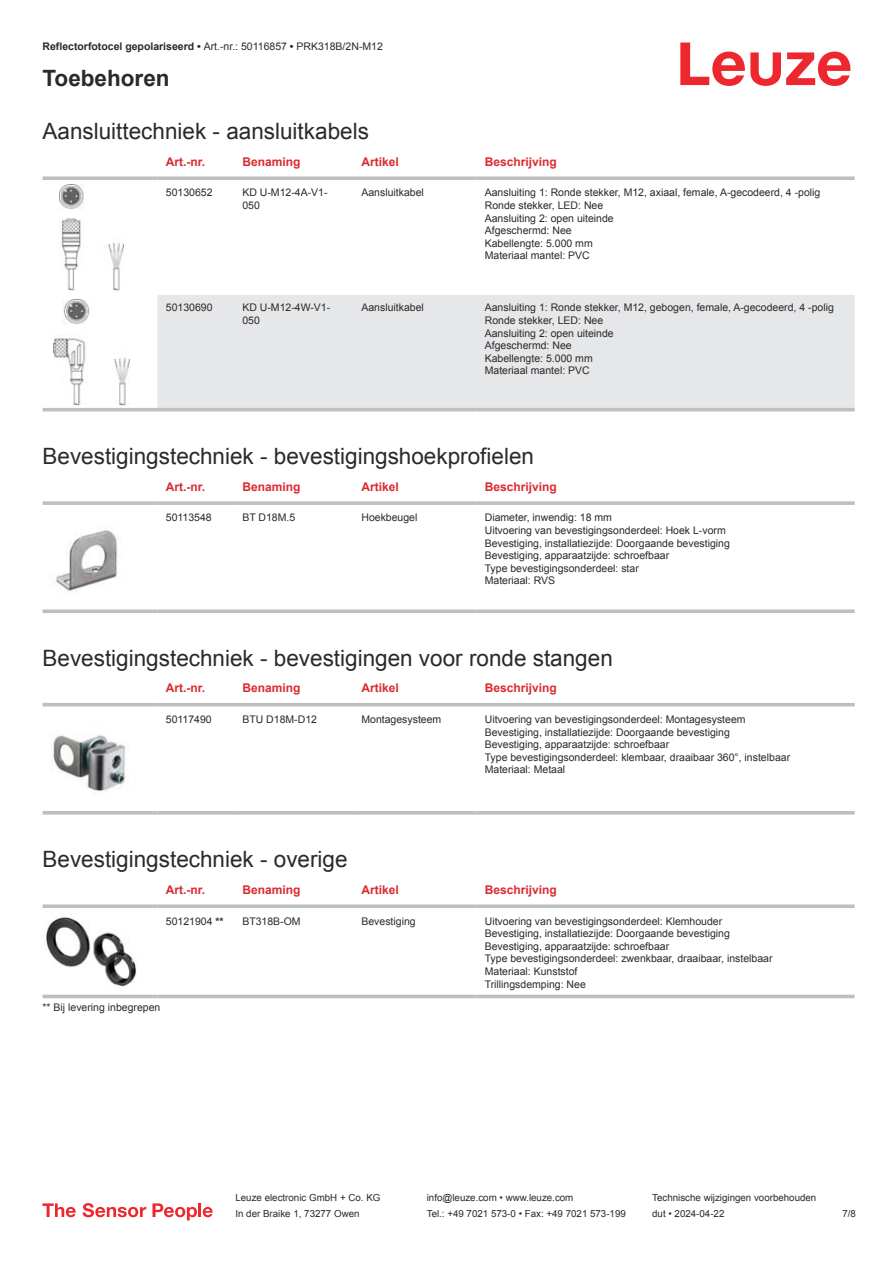
<style>
.page{position:relative;width:893px;height:1263px;background:#fff}
.page>*{position:absolute;margin:0;border:0;box-sizing:border-box;transform-origin:0 0}
.t1{font:22.5px "Arial";color:#2b292a}
.t2{font:700 22.5px "Arial";color:#2b292a}
.t3{font:700 12px "Arial";color:#db2a30}
.t4{font:10.5px/12.6px "Arial";color:#2b292a}
.t5{font:700 10.5px "Arial";color:#2b292a}
.t6{font:9.75px "Arial";color:#2b292a}
.s1{font-weight:400}
.s2{font-weight:700}
</style>
<div class="page">
<svg style="left:680px;top:43px;width:170px;height:43px"></svg>
<svg style="left:43px;top:342px;width:812px;height:70px"></svg>
<div style="left:157px;top:295px;width:698px;height:113px;background:#e6e7e9"></div>
<svg style="left:43px;top:176px;width:114px;height:4px"></svg>
<svg style="left:157px;top:176px;width:77px;height:4px"></svg>
<svg style="left:234px;top:176px;width:119px;height:4px"></svg>
<svg style="left:353px;top:176px;width:123px;height:4px"></svg>
<svg style="left:476px;top:176px;width:379px;height:4px;background:#c4c6c8"></svg>
<hr style="left:43px;top:408px;width:114px;height:3px;background:#bdbfc1">
<hr style="left:157px;top:408px;width:77px;height:3px;background:#bdbfc1">
<hr style="left:234px;top:408px;width:119px;height:3px;background:#bdbfc1">
<hr style="left:353px;top:408px;width:123px;height:3px;background:#bdbfc1">
<hr style="left:476px;top:408px;width:379px;height:3px;background:#bdbfc1">
<img style="left:59px;top:184px;width:65px;height:107px">
<img style="left:54px;top:299px;width:75px;height:106px">
<svg style="left:43px;top:501px;width:114px;height:4px"></svg>
<svg style="left:157px;top:501px;width:77px;height:4px"></svg>
<svg style="left:234px;top:501px;width:119px;height:4px"></svg>
<svg style="left:353px;top:501px;width:123px;height:4px"></svg>
<svg style="left:476px;top:501px;width:379px;height:4px;background:#c3c5c7"></svg>
<svg style="left:43px;top:609px;width:114px;height:4px"></svg>
<svg style="left:157px;top:609px;width:77px;height:4px"></svg>
<svg style="left:234px;top:609px;width:119px;height:4px"></svg>
<svg style="left:353px;top:609px;width:123px;height:4px"></svg>
<svg style="left:476px;top:609px;width:379px;height:4px;background:#c4c6c8"></svg>
<img style="left:54px;top:530px;width:64px;height:62px">
<svg style="left:43px;top:706px;width:812px;height:109px"></svg>
<hr style="left:43px;top:703px;width:114px;height:3px;background:#bdbfc1">
<hr style="left:157px;top:703px;width:77px;height:3px;background:#bdbfc1">
<hr style="left:234px;top:703px;width:119px;height:3px;background:#bdbfc1">
<hr style="left:353px;top:703px;width:123px;height:3px;background:#bdbfc1">
<hr style="left:476px;top:703px;width:379px;height:3px;background:#bdbfc1">
<hr style="left:43px;top:811px;width:114px;height:3px;background:#bdbfc1">
<hr style="left:157px;top:811px;width:77px;height:3px;background:#bdbfc1">
<hr style="left:234px;top:811px;width:119px;height:3px;background:#bdbfc1">
<hr style="left:353px;top:811px;width:123px;height:3px;background:#bdbfc1">
<hr style="left:476px;top:811px;width:379px;height:3px;background:#bdbfc1">
<img style="left:43px;top:711px;width:97px;height:97px">
<div style="left:43px;top:994px;width:812px;height:5px;background:#eeeeef"></div>
<svg style="left:43px;top:904px;width:114px;height:4px"></svg>
<svg style="left:157px;top:904px;width:77px;height:4px"></svg>
<svg style="left:234px;top:904px;width:119px;height:4px"></svg>
<svg style="left:353px;top:904px;width:123px;height:4px"></svg>
<svg style="left:476px;top:904px;width:379px;height:4px;background:#c4c6c8"></svg>
<hr style="left:43px;top:995px;width:114px;height:3px;background:#bdbfc1">
<hr style="left:157px;top:995px;width:77px;height:3px;background:#bdbfc1">
<hr style="left:234px;top:995px;width:119px;height:3px;background:#bdbfc1">
<hr style="left:353px;top:995px;width:123px;height:3px;background:#bdbfc1">
<hr style="left:476px;top:995px;width:379px;height:3px;background:#bdbfc1">
<img style="left:46px;top:916px;width:91px;height:71px">
<svg style="left:43px;top:1203px;width:33px;height:14px"></svg>
<svg style="left:83px;top:1203px;width:63px;height:14px"></svg>
<svg style="left:153px;top:1203px;width:44px;height:17px"></svg>
<hr style="left:198px;top:1203px;width:3px;height:14px;background:#ed272d">
<svg style="left:203px;top:1207px;width:10px;height:10px"></svg>
<p class="t5" style="left:43px;top:42px;width:342px">Reflectorfotocel gepolariseerd • <span class="s1">Art.-nr.: 50116857</span> • <span class="s1">PRK318B/2N-M12</span></p>
<h1 class="t2" style="left:43px;top:69px;width:129px">Toebehoren</h1>
<h1 class="t1" style="left:43px;top:123px;width:328px">Aansluittechniek - aansluitkabels</h1>
<p class="t3" style="left:166px;top:157px;width:41px">Art.-nr.</p>
<p class="t3" style="left:242px;top:157px;width:60px">Benaming</p>
<p class="t3" style="left:361px;top:157px;width:39px">Artikel</p>
<p class="t3" style="left:485px;top:157px;width:74px">Beschrijving</p>
<p class="t4" style="left:166px;top:187px;width:48px">50130652</p>
<p class="t4" style="left:242px;top:187px;width:87px">KD U-M12-4A-V1-<br>050</p>
<p class="t4" style="left:361px;top:187px;width:64px">Aansluitkabel</p>
<p class="t4" style="left:485px;top:187px;width:337px">Aansluiting 1: Ronde stekker, M12, axiaal, female, A-gecodeerd, 4 -polig<br>Ronde stekker, LED: Nee<br>Aansluiting 2: open uiteinde<br>Afgeschermd: Nee<br>Kabellengte: 5.000 mm<br>Materiaal mantel: PVC</p>
<p class="t4" style="left:166px;top:302px;width:48px">50130690</p>
<p class="t4" style="left:242px;top:302px;width:89px">KD U-M12-4W-V1-<br>050</p>
<p class="t4" style="left:361px;top:302px;width:64px">Aansluitkabel</p>
<p class="t4" style="left:485px;top:302px;width:351px">Aansluiting 1: Ronde stekker, M12, gebogen, female, A-gecodeerd, 4 -polig<br>Ronde stekker, LED: Nee<br>Aansluiting 2: open uiteinde<br>Afgeschermd: Nee<br>Kabellengte: 5.000 mm<br>Materiaal mantel: PVC</p>
<h1 class="t1" style="left:43px;top:448px;width:493px">Bevestigingstechniek - bevestigingshoekprofielen</h1>
<p class="t3" style="left:166px;top:481px;width:41px">Art.-nr.</p>
<p class="t3" style="left:242px;top:481px;width:60px">Benaming</p>
<p class="t3" style="left:361px;top:481px;width:39px">Artikel</p>
<p class="t3" style="left:485px;top:481px;width:74px">Beschrijving</p>
<p class="t4" style="left:166px;top:512px;width:47px">50113548</p>
<p class="t4" style="left:242px;top:512px;width:54px">BT D18M.5</p>
<p class="t4" style="left:361px;top:512px;width:58px">Hoekbeugel</p>
<p class="t4" style="left:485px;top:512px;width:247px">Diameter, inwendig: 18 mm<br>Uitvoering van bevestigingsonderdeel: Hoek L-vorm Bevestiging, installatiezijde: Doorgaande bevestiging Bevestiging, apparaatzijde: schroefbaar<br>Type bevestigingsonderdeel: star<br>Materiaal: RVS</p>
<h1 class="t1" style="left:43px;top:649px;width:572px">Bevestigingstechniek - bevestigingen voor ronde stangen</h1>
<p class="t3" style="left:166px;top:683px;width:41px">Art.-nr.</p>
<p class="t3" style="left:242px;top:683px;width:60px">Benaming</p>
<p class="t3" style="left:361px;top:683px;width:39px">Artikel</p>
<p class="t3" style="left:485px;top:683px;width:74px">Beschrijving</p>
<p class="t4" style="left:166px;top:714px;width:47px">50117490</p>
<p class="t4" style="left:242px;top:714px;width:76px">BTU D18M-D12</p>
<p class="t4" style="left:361px;top:714px;width:81px">Montagesysteem</p>
<p class="t4" style="left:485px;top:714px;width:307px">Uitvoering van bevestigingsonderdeel: Montagesysteem Bevestiging, installatiezijde: Doorgaande bevestiging<br>Bevestiging, apparaatzijde: schroefbaar<br>Type bevestigingsonderdeel: klembaar, draaibaar 360°, instelbaar Materiaal: Metaal</p>
<h1 class="t1" style="left:43px;top:851px;width:307px">Bevestigingstechniek - overige</h1>
<p class="t3" style="left:166px;top:885px;width:41px">Art.-nr.</p>
<p class="t3" style="left:242px;top:885px;width:60px">Benaming</p>
<p class="t3" style="left:361px;top:885px;width:39px">Artikel</p>
<p class="t3" style="left:485px;top:885px;width:74px">Beschrijving</p>
<p class="t4" style="left:166px;top:915px;width:59px">50121904 <span class="s2">**</span></p>
<p class="t4" style="left:242px;top:915px;width:60px">BT318B-OM</p>
<p class="t4" style="left:361px;top:915px;width:56px">Bevestiging</p>
<p class="t4" style="left:485px;top:915px;width:289px">Uitvoering van bevestigingsonderdeel: Klemhouder Bevestiging, installatiezijde: Doorgaande bevestiging Bevestiging, apparaatzijde: schroefbaar<br>Type bevestigingsonderdeel: zwenkbaar, draaibaar, instelbaar Materiaal: Kunststof<br>Trillingsdemping: Nee</p>
<p class="t4" style="left:43px;top:1001px;width:119px">** Bij levering inbegrepen</p>
<p class="t6" style="left:235px;top:1194px;width:146px">Leuze electronic GmbH + Co. KG</p>
<p class="t6" style="left:427px;top:1194px;width:148px">info@leuze.com • www.leuze.com</p>
<p class="t6" style="left:652px;top:1194px;width:166px">Technische wijzigingen voorbehouden</p>
<p class="t6" style="left:235px;top:1210px;width:126px">In der Braike 1, 73277 Owen</p>
<p class="t6" style="left:427px;top:1210px;width:201px">Tel.: +49 7021 573-0 • Fax: +49 7021 573-199</p>
<p class="t6" style="left:652px;top:1210px;width:74px">dut • 2024-04-22</p>
<p class="t6" style="left:842px;top:1210px;width:15px">7 /8</p>
</div>
